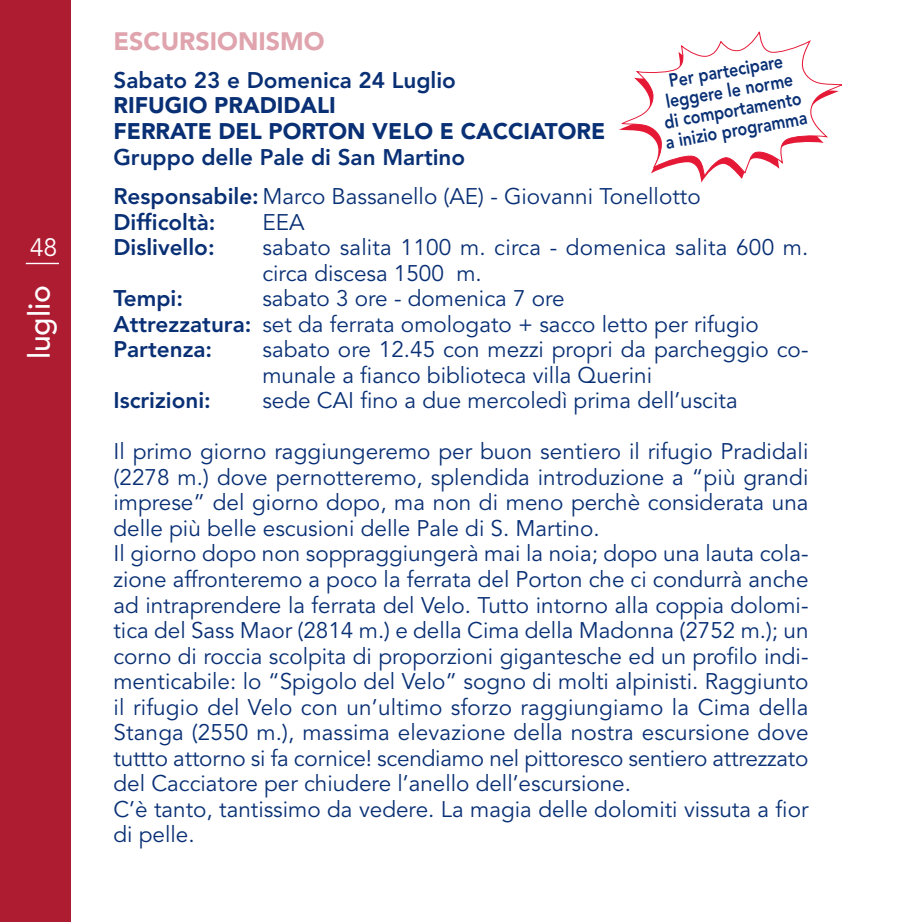
<style>
.page{position:relative;width:922px;height:922px;background:#fff}
.page>*{position:absolute;margin:0;border:0;box-sizing:border-box;transform-origin:0 0}
.t1{font:500 30px "Avenir";color:#fff}
.t2{font:900 25px "Avenir";color:#dfa4ad}
.t3{font:25px "Avenir";color:#fff}
.t4{font:22.5px/25.5px "Avenir";color:#093075}
.t5{font:800 22.5px/39.8px "Avenir";color:#093075}
.t6{font:900 22.5px/25.5px "Avenir";color:#093075}
.t7{font:800 18.75px/20px "Avenir";color:#093075;text-align:center;scale:.85 1}
.s1{font-weight:400}
.s2{font-weight:800}
</style>
<div class="page">
<div style="left:0;top:0;width:71px;height:921px;background:#ae1c32"></div>
<hr style="left:26px;top:263px;width:33px;height:1px;background:#fff">
<svg style="left:619px;top:31px;width:223px;height:152px"></svg>
<p class="t3" style="left:30px;top:237px;width:29px">48</p>
<h1 class="t1" style="left:27px;top:359px;width:76px;rotate:-90deg">luglio</h1>
<p class="t2" style="left:113px;top:31px;width:212px">ESCURSIONISMO</p>
<p class="t7" style="left:653px;top:75px;width:170px;rotate:-10deg">Per partecipare leggere le norme di comportamento a inizio programma</p>
<p class="t5" style="left:113px;top:62px;width:344px">Sabato 23 e Domenica 24 Luglio</p>
<p class="t6" style="left:113px;top:95px;width:493px">RIFUGIO PRADIDALI<br>FERRATE DEL PORTON VELO E CACCIATORE</p>
<p class="t5" style="left:113px;top:139px;width:588px">Gruppo delle Pale di San Martino<br>Responsabile: <span class="s1">Marco Bassanello (AE) - Giovanni Tonellotto</span></p>
<p class="t5" style="left:113px;top:204px;width:104px">Difficoltà:</p>
<p class="t4" style="left:262px;top:211px;width:44px">EEA</p>
<p class="t5" style="left:113px;top:229px;width:103px">Dislivello:</p>
<p class="t4" style="left:262px;top:236px;width:547px">sabato salita 1100 m. circa - domenica salita 600 m. circa discesa 1500 m.</p>
<p class="t5" style="left:113px;top:280px;width:71px">Tempi:</p>
<p class="t4" style="left:113px;top:287px;width:646px;text-indent:149px">sabato 3 ore - domenica 7 ore<br><span class="s2">Attrezzatura:</span> set da ferrata omologato + sacco letto per rifugio<br><span class="s2">Partenza:</span></p>
<p class="t4" style="left:262px;top:338px;width:547px">sabato ore 12.45 con mezzi propri da parcheggio co&shy;munale a fianco biblioteca villa Querini</p>
<p class="t5" style="left:113px;top:382px;width:99px">Iscrizioni:</p>
<p class="t4" style="left:262px;top:389px;width:476px">sede CAI fino a due mercoledì prima dell’uscita</p>
<p class="t4" style="left:113px;top:440px;width:696px">Il primo giorno raggiungeremo per buon sentiero il rifugio Pradidali (2278 m.) dove pernotteremo, splendida introduzione a “più grandi imprese” del giorno dopo, ma non di meno perchè considerata una delle più belle escusioni delle Pale di S. Martino.<br>Il giorno dopo non soppraggiungerà mai la noia; dopo una lauta cola&shy;zione affronteremo a poco la ferrata del Porton che ci condurrà anche ad intraprendere la ferrata del Velo. Tutto intorno alla coppia dolomi&shy;tica del Sass Maor (2814 m.) e della Cima della Madonna (2752 m.); un corno di roccia scolpita di proporzioni gigantesche ed un profilo indi&shy;menticabile: lo “Spigolo del Velo” sogno di molti alpinisti. Raggiunto il rifugio del Velo con un’ultimo sforzo raggiungiamo la Cima della Stanga (2550 m.), massima elevazione della nostra escursione dove tuttto attorno si fa cornice! scendiamo nel pittoresco sentiero attrezzato del Cacciatore per chiudere l’anello dell’escursione.<br>C’è tanto, tantissimo da vedere. La magia delle dolomiti vissuta a fior di pelle.</p>
</div>
